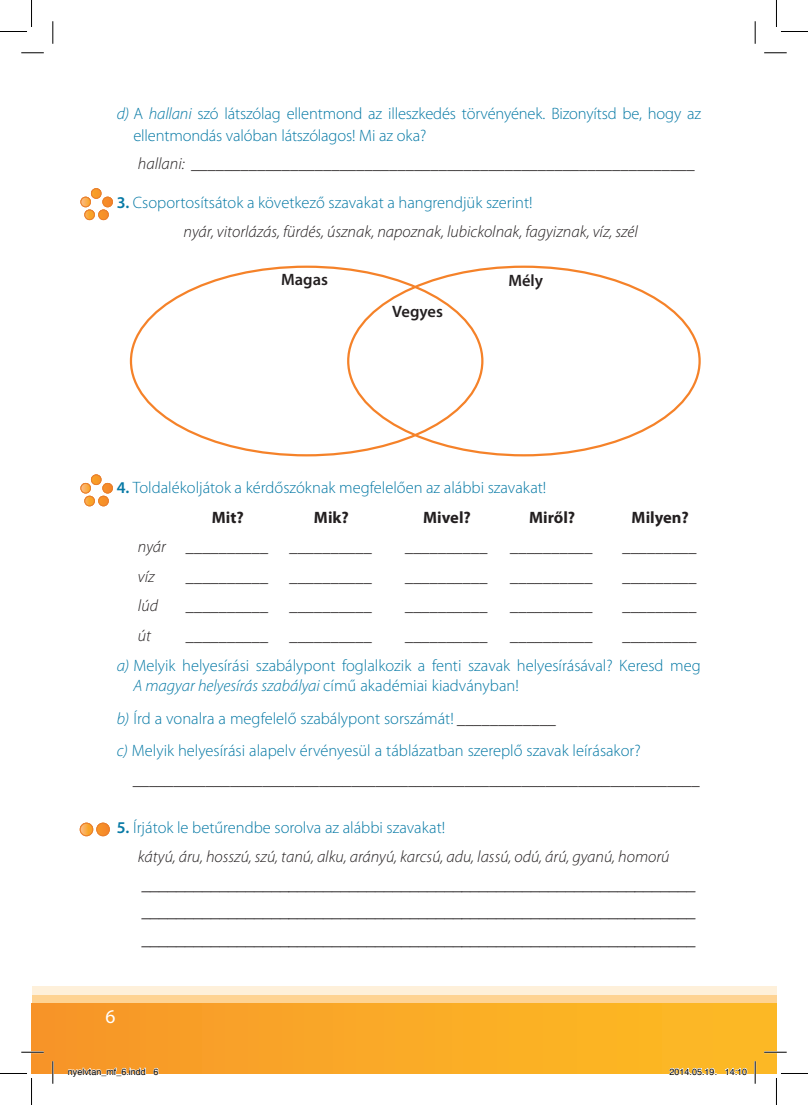
<style>
.page{position:relative;width:808px;height:1105px;background:#fff}
.page>*{position:absolute;margin:0;border:0;box-sizing:border-box;transform-origin:0 0}
.t1{font:19.5px "Myriad Pro";color:#fff}
.t2{font:italic 300 18px/27.8px "Myriad Pro";color:#231f20;text-align:justify}
.t3{font:italic 300 16.5px/29px "Myriad Pro";color:#231f20}
.t4{font:300 16.5px/32.4px "Myriad Pro";color:#0679a5}
.t5{font:300 16.5px "Myriad Pro";color:#231f20}
.t6{font:700 16.5px "Myriad Pro";color:#231f20}
.t7{font:600 16.5px "Myriad Pro";color:#231f20}
.t8{font:9px "Helvetica";color:#000}
.s1{font-style:italic}
.s2{font-weight:600;font-style:normal;color:#0679a5}
.s3{font-style:normal;color:#0679a5}
.s4{font-weight:600}
.s5{font-weight:700;color:#231f20}
.s6{font-style:italic;color:#231f20}
</style>
<div class="page">
<div style="left:32px;top:986px;width:744px;height:87px;background:#fef0da"></div>
<div style="left:32px;top:995px;width:744px;height:78px;background:#fed393"></div>
<div style="left:32px;top:1003px;width:744px;height:70px;background:linear-gradient(to right,#f79629,#fdbd24)"></div>
<svg style="left:80px;top:188px;width:33px;height:32px"></svg>
<svg style="left:80px;top:474px;width:33px;height:32px"></svg>
<svg style="left:80px;top:822px;width:30px;height:14px"></svg>
<hr style="left:21px;top:1051px;width:23px;height:2px;background:#fff">
<hr style="left:763px;top:1051px;width:23px;height:2px;background:#fff">
<hr style="left:52px;top:1061px;width:2px;height:22px;background:#fff">
<hr style="left:753px;top:1061px;width:2px;height:22px;background:#fff">
<svg style="left:21px;top:53px;width:23px;height:1px"></svg>
<svg style="left:764px;top:53px;width:22px;height:1px"></svg>
<svg style="left:21px;top:1052px;width:23px;height:1px"></svg>
<svg style="left:763px;top:1052px;width:23px;height:1px"></svg>
<svg style="left:53px;top:21px;width:1px;height:23px"></svg>
<svg style="left:53px;top:1061px;width:1px;height:22px"></svg>
<svg style="left:754px;top:21px;width:1px;height:23px"></svg>
<svg style="left:754px;top:1061px;width:1px;height:22px"></svg>
<svg style="left:0;top:0;width:32px;height:32px"></svg>
<svg style="left:0;top:1073px;width:32px;height:32px"></svg>
<svg style="left:776px;top:0;width:31px;height:32px"></svg>
<svg style="left:775px;top:1073px;width:32px;height:32px"></svg>
<svg style="left:68px;top:1067px;width:78px;height:7px"></svg>
<svg style="left:153px;top:1067px;width:6px;height:7px"></svg>
<svg style="left:668px;top:1067px;width:48px;height:7px"></svg>
<svg style="left:724px;top:1067px;width:23px;height:7px"></svg>
<p class="t4" style="left:133px;top:103px;width:569px;line-height:21.6px;text-indent:-17px"><span class="s1">d)</span> A <span class="s1">hallani</span> szó látszólag ellentmond az illeszkedés törvényének. Bizonyítsd be, hogy az ellentmondás valóban látszólagos! Mi az oka?</p>
<p class="t5" style="left:138px;top:153px;width:558px"><span class="s1">hallani:</span> _____________________________________________________________</p>
<p class="t3" style="left:183px;top:188px;width:455px;text-indent:-67px"><span class="s2">3.</span> <span class="s3">Csoportosítsátok a következő szavakat a hangrendjük szerint!<br></span>nyár, vitorlázás, fürdés, úsznak, napoznak, lubickolnak, fagyiznak, víz, szél</p>
<p class="t7" style="left:281px;top:269px;width:48px">Magas</p>
<p class="t7" style="left:508px;top:270px;width:36px">Mély</p>
<p class="t7" style="left:392px;top:301px;width:52px">Vegyes</p>
<p class="t4" style="left:212px;top:472px;width:336px;line-height:30px;text-indent:-95px"><span class="s4">4.</span> Toldalékoljátok a kérdőszóknak megfelelően az alábbi szavakat!<br><span class="s5">Mit?</span></p>
<p class="t6" style="left:314px;top:507px;width:36px">Mik?</p>
<p class="t6" style="left:423px;top:507px;width:49px">Mivel?</p>
<p class="t6" style="left:528px;top:507px;width:48px">Miről?</p>
<p class="t6" style="left:631px;top:507px;width:59px">Milyen?</p>
<p class="t3" style="left:138px;top:532px;width:132px">nyár __________</p>
<p class="t3" style="left:290px;top:532px;width:84px">__________</p>
<p class="t3" style="left:405px;top:532px;width:84px">__________</p>
<p class="t3" style="left:510px;top:532px;width:84px">__________</p>
<p class="t3" style="left:622px;top:532px;width:76px">_________</p>
<p class="t3" style="left:138px;top:562px;width:18px">víz</p>
<p class="t3" style="left:138px;top:591px;width:22px">lúd</p>
<p class="t3" style="left:186px;top:562px;width:84px">__________</p>
<p class="t3" style="left:290px;top:562px;width:84px">__________</p>
<p class="t3" style="left:405px;top:562px;width:84px">__________</p>
<p class="t3" style="left:510px;top:562px;width:84px">__________</p>
<p class="t3" style="left:622px;top:562px;width:76px">_________</p>
<p class="t3" style="left:186px;top:591px;width:84px">__________</p>
<p class="t3" style="left:290px;top:591px;width:84px">__________</p>
<p class="t3" style="left:405px;top:591px;width:84px">__________</p>
<p class="t3" style="left:510px;top:591px;width:84px">__________</p>
<p class="t3" style="left:622px;top:591px;width:76px">_________</p>
<p class="t3" style="left:138px;top:620px;width:15px">út</p>
<p class="t4" style="left:117px;top:620px;width:585px;line-height:30.6px;text-align:right"><span class="s6">_________<br></span><span class="s1">a)</span> Melyik helyesírási szabálypont foglalkozik a fenti szavak helyesírásával? Keresd meg</p>
<p class="t4" style="left:117px;top:669px;width:525px;text-indent:17px"><span class="s1">A magyar helyesírás szabályai</span> című akadémiai kiadványban!<br><span class="s1">b)</span> Írd a vonalra a megfelelő szabálypont sorszámát! <span class="s6">____________<br></span><span class="s1">c)</span> Melyik helyesírási alapelv érvényesül a táblázatban szereplő szavak leírásakor?</p>
<p class="t5" style="left:133px;top:770px;width:568px">______________________________________________________________________</p>
<p class="t3" style="left:138px;top:813px;width:532px;text-indent:-21px"><span class="s2">5.</span> <span class="s3">Írjátok le betűrendbe sorolva az alábbi szavakat!<br></span>kátyú, áru, hosszú, szú, tanú, alku, arányú, karcsú, adu, lassú, odú, árú, gyanú, homorú</p>
<p class="t2" style="left:142px;top:869px;width:555px">________________________________________________________________ ________________________________________________________________ ________________________________________________________________</p>
<p class="t3" style="left:186px;top:620px;width:84px">__________</p>
<p class="t3" style="left:290px;top:620px;width:84px">__________</p>
<p class="t3" style="left:405px;top:620px;width:84px">__________</p>
<p class="t3" style="left:510px;top:620px;width:84px">__________</p>
<p class="t1" style="left:105px;top:1005px;width:12px">6</p>
<p class="t8" style="left:68px;top:1064px;width:92px">nyelvtan_mf_6.indd 6</p>
<p class="t8" style="left:669px;top:1064px;width:79px">2014.05.19. 14:10</p>
</div>
